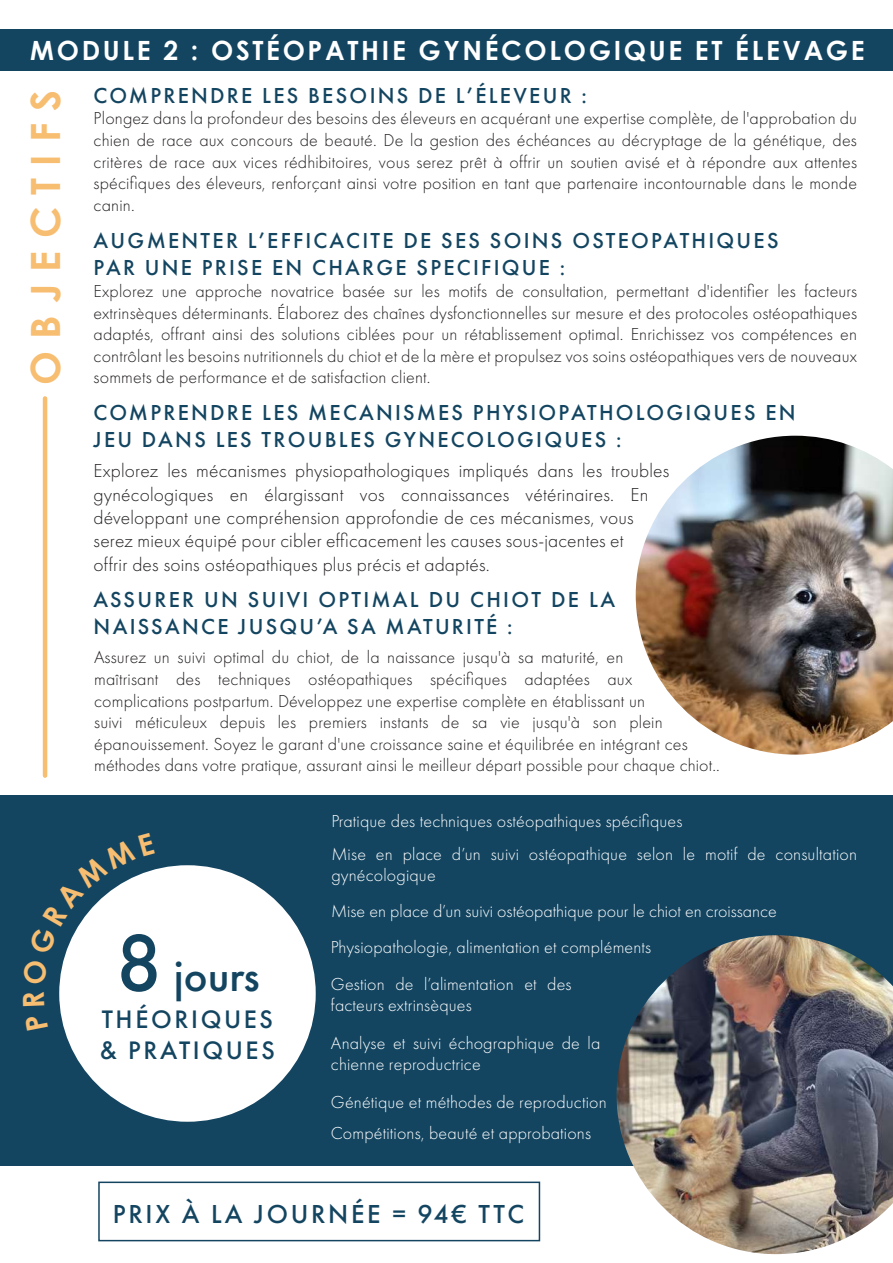
<style>
.page{position:relative;width:893px;height:1263px;background:#fff}
.page>*{position:absolute;margin:0;border:0;box-sizing:border-box;transform-origin:0 0}
.t1{font:500 45px "Futura PT";color:#134561}
.t2{font:700 40.35px "Century Gothic";letter-spacing:.3em;color:#f7bd71}
.t3{font:500 27px "Futura PT";letter-spacing:.1em;color:#134561}
.t4{font:700 26.55px "Century Gothic";letter-spacing:.1em;color:#fff}
.t5{font:500 26.25px/31.5px "Futura PT";letter-spacing:.1em;color:#134561}
.t6{font:500 22.5px/27px "Futura PT";letter-spacing:.1em;color:#134561}
.t7{font:300 19.5px/23.4px "Futura PT";letter-spacing:.01em;color:#231f20}
.t8{font:300 18px/21.6px "Futura PT";letter-spacing:.01em;color:#231f20;text-align:justify}
.t9{font:300 18px/35.7px "Futura PT";letter-spacing:.01em;color:#fff}
.s1{font-size:84px}
</style>
<div class="page">
<div style="left:0;top:795px;width:893px;height:370px;background:#134561"></div>
<div style="left:0;top:29px;width:893px;height:42px;background:#134561"></div>
<div style="left:59px;top:865px;width:257px;height:257px;background:#fff;border-radius:50%"></div>
<img style="left:636px;top:436px;width:257px;height:319px">
<img style="left:617px;top:935px;width:276px;height:319px">
<hr style="left:43px;top:398px;width:4px;height:378px;background:#f7bd71">
<div style="left:98px;top:1181px;width:442px;height:60px;border:2px solid #134561"></div>
<svg style="left:59px;top:869px;width:96px;height:115px"></svg>
<h3 class="t4" style="left:30px;top:30px;width:836px">MODULE 2 : OSTÉOPATHIE GYNÉCOLOGIQUE ET ÉLEVAGE</h3>
<h2 class="t2" style="left:15px;top:385px;width:297px;rotate:-90deg">OBJECTIFS</h2>
<p class="t6" style="left:94px;top:82px;width:495px">COMPRENDRE LES BESOINS DE L’ÉLEVEUR :</p>
<p class="t8" style="left:94px;top:108px;width:765px">Plongez dans la profondeur des besoins des éleveurs en acquérant une expertise complète, de l'approbation du chien de race aux concours de beauté. De la gestion des échéances au décryptage de la génétique, des critères de race aux vices rédhibitoires, vous serez prêt à offrir un soutien avisé et à répondre aux attentes spécifiques des éleveurs, renforçant ainsi votre position en tant que partenaire incontournable dans le monde canin.</p>
<p class="t6" style="left:94px;top:227px;width:686px">AUGMENTER L’EFFICACITE DE SES SOINS OSTEOPATHIQUES<br>PAR UNE PRISE EN CHARGE SPECIFIQUE :</p>
<p class="t8" style="left:94px;top:280px;width:765px">Explorez une approche novatrice basée sur les motifs de consultation, permettant d'identifier les facteurs extrinsèques déterminants. Élaborez des chaînes dysfonctionnelles sur mesure et des protocoles ostéopathiques adaptés, offrant ainsi des solutions ciblées pour un rétablissement optimal. Enrichissez vos compétences en contrôlant les besoins nutritionnels du chiot et de la mère et propulsez vos soins ostéopathiques vers de nouveaux sommets de performance et de satisfaction client.</p>
<p class="t6" style="left:94px;top:399px;width:704px">COMPRENDRE LES MECANISMES PHYSIOPATHOLOGIQUES EN<br>JEU DANS LES TROUBLES GYNECOLOGIQUES :</p>
<p class="t7" style="left:94px;top:459px;width:577px">Explorez les mécanismes physiopathologiques impliqués dans les troubles gynécologiques en élargissant vos connaissances vétérinaires. En développant une compréhension approfondie de ces mécanismes, vous serez mieux équipé pour cibler efficacement les causes sous-jacentes et<br>offrir des soins ostéopathiques plus précis et adaptés.</p>
<p class="t6" style="left:94px;top:586px;width:523px">ASSURER UN SUIVI OPTIMAL DU CHIOT DE LA<br>NAISSANCE JUSQU’A SA MATURITÉ :</p>
<p class="t8" style="left:94px;top:647px;width:627px;text-align:left">Assurez un suivi optimal du chiot, de la naissance jusqu'à sa maturité, en<br>maîtrisant des techniques ostéopathiques spécifiques adaptées aux complications postpartum. Développez une expertise complète en établissant un<br>suivi méticuleux depuis les premiers instants de sa vie jusqu'à son plein épanouissement. Soyez le garant d'une croissance saine et équilibrée en intégrant ces méthodes dans votre pratique, assurant ainsi le meilleur départ possible pour chaque chiot..</p>
<h1 class="t1" style="left:115px;top:949px;width:146px"><span class="s1">8</span> jours</h1>
<h3 class="t5" style="left:100px;top:1003px;width:176px">THÉORIQUES &amp; PRATIQUES</h3>
<p class="t9" style="left:331px;top:805px;width:527px;line-height:32.4px">Pratique des techniques ostéopathiques spécifiques<br>Mise en place d’un suivi ostéopathique selon le motif de consultation</p>
<p class="t9" style="left:331px;top:857px;width:447px">gynécologique<br>Mise en place d’un suivi ostéopathique pour le chiot en croissance<br>Physiopathologie, alimentation et compléments</p>
<p class="t9" style="left:331px;top:973px;width:242px;line-height:21.6px">Gestion de l’alimentation et des facteurs extrinsèques</p>
<p class="t9" style="left:331px;top:1032px;width:271px;line-height:21.6px">Analyse et suivi échographique de la chienne reproductrice</p>
<p class="t9" style="left:331px;top:1086px;width:277px;line-height:31.3px">Génétique et méthodes de reproduction<br>Compétitions, beauté et approbations</p>
<h3 class="t3" style="left:113px;top:1197px;width:413px">PRIX À LA JOURNÉE = 94€ TTC</h3>
</div>
